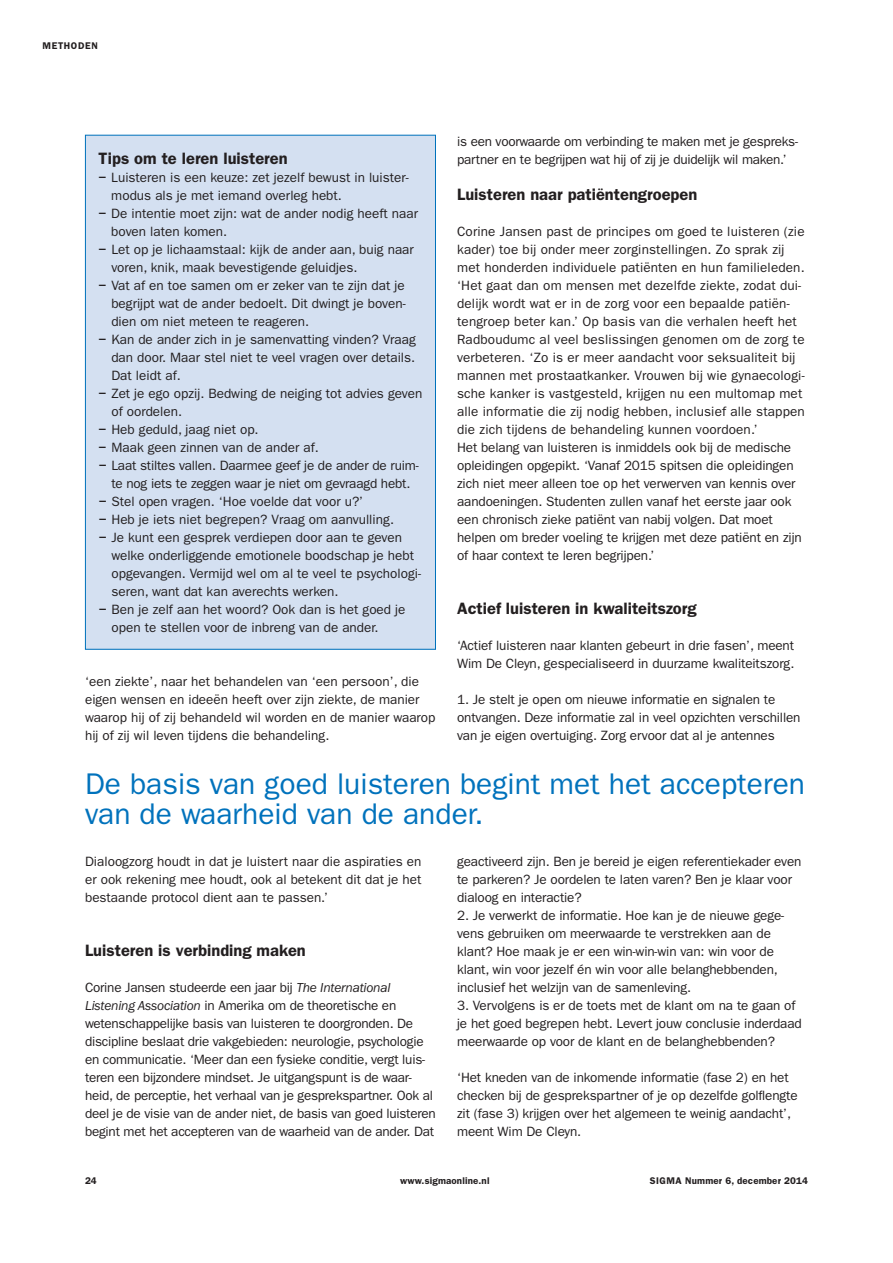
<style>
.page{position:relative;width:893px;height:1263px;background:#fff}
.page>*{position:absolute;margin:0;border:0;box-sizing:border-box;transform-origin:0 0}
.t1{font:30px/30px "ITC Franklin Gothic Std";color:#0072bc}
.t2{font:600 16.5px "ITC Franklin Gothic Std";color:#231f20}
.t3{font:13.5px/18px "ITC Franklin Gothic Std";letter-spacing:-.01em;color:#231f20}
.t4{font:13.5px/18px "ITC Franklin Gothic Std";letter-spacing:.01em;color:#231f20}
.t5{font:600 9.75px "ITC Franklin Gothic Std";letter-spacing:.015em;color:#231f20}
.t6{font:600 9.75px "ITC Franklin Gothic Std";letter-spacing:.065em;color:#231f20}
.s1{font-family:"Franklin Gothic";font-weight:500}
.s2{font-style:italic}
</style>
<div class="page">
<div style="left:85px;top:135px;width:350px;height:514px;background:#d4e0f1"></div>
<p class="t6" style="left:43px;top:40px;width:57px">METHODEN</p>
<p class="t2" style="left:99px;top:148px;width:191px">Tips om te leren luisteren</p>
<p class="t3" style="left:99px;top:168px;width:312px"><span class="s1">−</span> Luisteren is een keuze: zet jezelf bewust in luister-</p>
<p class="t3" style="left:111px;top:186px;width:232px">modus als je met iemand overleg hebt.</p>
<p class="t3" style="left:99px;top:204px;width:321px"><span class="s1">−</span> De intentie moet zijn: wat de ander nodig heeft naar</p>
<p class="t3" style="left:111px;top:222px;width:117px">boven laten komen.</p>
<p class="t3" style="left:99px;top:240px;width:317px"><span class="s1">−</span> Let op je lichaamstaal: kijk de ander aan, buig naar</p>
<p class="t3" style="left:111px;top:258px;width:248px">voren, knik, maak bevestigende geluidjes.</p>
<p class="t3" style="left:99px;top:276px;width:308px"><span class="s1">−</span> Vat af en toe samen om er zeker van te zijn dat je</p>
<p class="t3" style="left:111px;top:294px;width:296px">begrijpt wat de ander bedoelt. Dit dwingt je boven-</p>
<p class="t3" style="left:111px;top:312px;width:199px">dien om niet meteen te reageren.</p>
<p class="t3" style="left:99px;top:330px;width:319px"><span class="s1">−</span> Kan de ander zich in je samenvatting vinden? Vraag</p>
<p class="t3" style="left:111px;top:348px;width:305px">dan door. Maar stel niet te veel vragen over details.</p>
<p class="t3" style="left:111px;top:366px;width:71px">Dat leidt af.</p>
<p class="t3" style="left:99px;top:384px;width:325px"><span class="s1">−</span> Zet je ego opzij. Bedwing de neiging tot advies geven</p>
<p class="t3" style="left:111px;top:402px;width:72px">of oordelen.</p>
<p class="t3" style="left:99px;top:420px;width:162px"><span class="s1">−</span> Heb geduld, jaag niet op.</p>
<p class="t3" style="left:99px;top:438px;width:222px"><span class="s1">−</span> Maak geen zinnen van de ander af.</p>
<p class="t3" style="left:99px;top:456px;width:322px"><span class="s1">−</span> Laat stiltes vallen. Daarmee geef je de ander de ruim-</p>
<p class="t3" style="left:111px;top:474px;width:300px">te nog iets te zeggen waar je niet om gevraagd hebt.</p>
<p class="t3" style="left:99px;top:492px;width:266px"><span class="s1">−</span> Stel open vragen. ‘Hoe voelde dat voor u?’</p>
<p class="t3" style="left:99px;top:510px;width:297px"><span class="s1">−</span> Heb je iets niet begrepen? Vraag om aanvulling.</p>
<p class="t3" style="left:99px;top:528px;width:305px"><span class="s1">−</span> Je kunt een gesprek verdiepen door aan te geven</p>
<p class="t3" style="left:111px;top:546px;width:304px">welke onderliggende emotionele boodschap je hebt</p>
<p class="t3" style="left:111px;top:564px;width:311px">opgevangen. Vermijd wel om al te veel te psychologi-</p>
<p class="t3" style="left:111px;top:582px;width:229px">seren, want dat kan averechts werken.</p>
<p class="t3" style="left:99px;top:600px;width:308px"><span class="s1">−</span> Ben je zelf aan het woord? Ook dan is het goed je</p>
<p class="t3" style="left:111px;top:618px;width:269px">open te stellen voor de inbreng van de ander.</p>
<p class="t3" style="left:85px;top:672px;width:352px">‘een ziekte’, naar het behandelen van ‘een persoon’, die eigen wensen en ideeën heeft over zijn ziekte, de manier waarop hij of zij behandeld wil worden en de manier waarop hij of zij wil leven tijdens die behandeling.</p>
<p class="t3" style="left:457px;top:132px;width:342px">is een voorwaarde om verbinding te maken met je gespreks&shy;partner en te begrijpen wat hij of zij je duidelijk wil maken.’</p>
<p class="t2" style="left:457px;top:184px;width:242px">Luisteren naar patiëntengroepen</p>
<p class="t4" style="left:457px;top:222px;width:349px">Corine Jansen past de principes om goed te luisteren (zie kader) toe bij onder meer zorginstellingen. Zo sprak zij met honderden individuele patiënten en hun familieleden. ‘Het gaat dan om mensen met dezelfde ziekte, zodat dui&shy;delijk wordt wat er in de zorg voor een bepaalde patiën&shy;tengroep beter kan.’ Op basis van die verhalen heeft het Radboudumc al veel beslissingen genomen om de zorg te verbeteren. ‘Zo is er meer aandacht voor seksualiteit bij mannen met prostaatkanker. Vrouwen bij wie gynaecologi&shy;sche kanker is vastgesteld, krijgen nu een multomap met alle informatie die zij nodig hebben, inclusief alle stappen die zich tijdens de behandeling kunnen voordoen.’<br>Het belang van luisteren is inmiddels ook bij de medische opleidingen opgepikt. ‘Vanaf 2015 spitsen die opleidingen zich niet meer alleen toe op het verwerven van kennis over aandoeningen. Studenten zullen vanaf het eerste jaar ook een chronisch zieke patiënt van nabij volgen. Dat moet helpen om breder voeling te krijgen met deze patiënt en zijn of haar context te leren begrijpen.’</p>
<p class="t2" style="left:457px;top:598px;width:241px">Actief luisteren in kwaliteitszorg</p>
<p class="t3" style="left:457px;top:636px;width:339px">‘Actief luisteren naar klanten gebeurt in drie fasen’, meent<br>Wim De Cleyn, gespecialiseerd in duurzame kwaliteitszorg.</p>
<p class="t3" style="left:457px;top:690px;width:345px">1. Je stelt je open om nieuwe informatie en signalen te ontvangen. Deze informatie zal in veel opzichten verschillen van je eigen overtuiging. Zorg ervoor dat al je antennes</p>
<h1 class="t1" style="left:85px;top:769px;width:721px">De basis van goed luisteren begint met het accepteren van de waarheid van de ander.</h1>
<p class="t3" style="left:85px;top:852px;width:338px;text-align:justify">Dialoogzorg houdt in dat je luistert naar die aspiraties en er ook rekening mee houdt, ook al betekent dit dat je het bestaande protocol dient aan te passen.’</p>
<p class="t2" style="left:85px;top:940px;width:222px">Luisteren is verbinding maken</p>
<p class="t3" style="left:85px;top:978px;width:352px">Corine Jansen studeerde een jaar bij <span class="s2">The International Listening Association</span> in Amerika om de theoretische en wetenschappelijke basis van luisteren te doorgronden. De discipline beslaat drie vakgebieden: neurologie, psychologie en communicatie. ‘Meer dan een fysieke conditie, vergt luis&shy;teren een bijzondere mindset. Je uitgangspunt is de waar&shy;heid, de perceptie, het verhaal van je gesprekspartner. Ook al deel je de visie van de ander niet, de basis van goed luisteren begint met het accepteren van de waarheid van de ander. Dat</p>
<p class="t3" style="left:457px;top:852px;width:346px">geactiveerd zijn. Ben je bereid je eigen referentiekader even te parkeren? Je oordelen te laten varen? Ben je klaar voor dialoog en interactie?</p>
<p class="t3" style="left:457px;top:906px;width:329px">2. Je verwerkt de informatie. Hoe kan je de nieuwe gege&shy;vens gebruiken om meerwaarde te verstrekken aan de klant? Hoe maak je er een win-win-win van: win voor de klant, win voor jezelf én win voor alle belanghebbenden, inclusief het welzijn van de samenleving.</p>
<p class="t3" style="left:457px;top:996px;width:346px">3. Vervolgens is er de toets met de klant om na te gaan of je het goed begrepen hebt. Levert jouw conclusie inderdaad meerwaarde op voor de klant en de belanghebbenden?</p>
<p class="t3" style="left:457px;top:1068px;width:342px">‘Het kneden van de inkomende informatie (fase 2) en het checken bij de gesprekspartner of je op dezelfde golflengte zit (fase 3) krijgen over het algemeen te weinig aandacht’, meent Wim De Cleyn.</p>
<p class="t5" style="left:85px;top:1175px;width:13px">24</p>
<p class="t5" style="left:400px;top:1175px;width:91px">www.sigmaonline.nl</p>
<p class="t5" style="left:650px;top:1175px;width:160px">SIGMA Nummer 6, december 2014</p>
</div>
